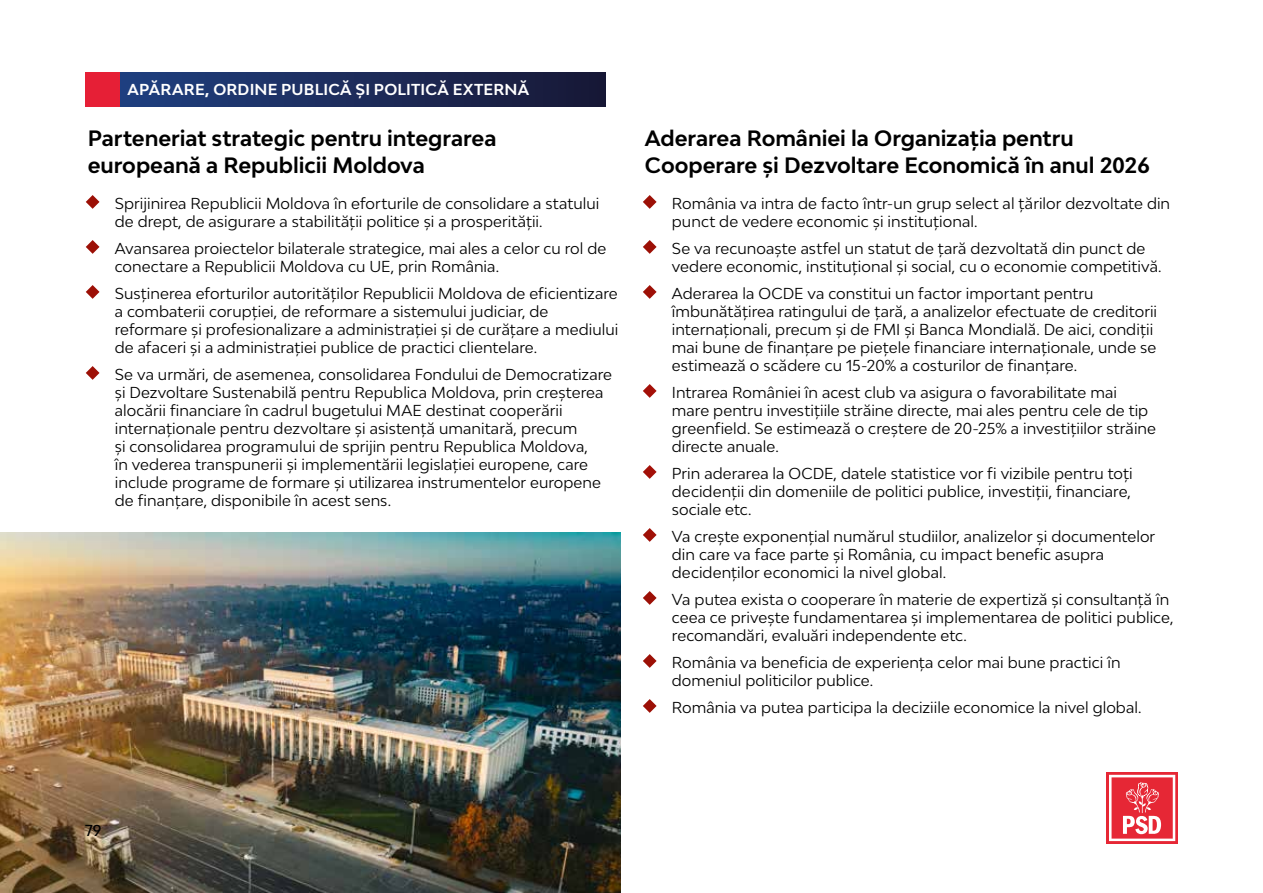
<style>
.page{position:relative;width:1263px;height:893px;background:#fff}
.page>*{position:absolute;margin:0;border:0;box-sizing:border-box;transform-origin:0 0}
.t1{font:700 21px/27px "Bw Modelica";color:#000}
.t2{font:15px/18px "Bw Modelica";letter-spacing:.005em;color:#000}
.t3{font:700 15px "Bw Modelica";letter-spacing:.01em;color:#fff}
.t4{font:500 15px "Bw Modelica";color:#000}
.s1{color:#fff}
</style>
<div class="page">
<img style="left:0;top:533px;width:621px;height:360px">
<div style="left:119px;top:72px;width:487px;height:34px;background:linear-gradient(to right,#204080,#181835)"></div>
<div style="left:85px;top:72px;width:34px;height:34px;background:#e61f36"></div>
<svg style="left:1106px;top:772px;width:72px;height:72px"></svg>
<svg style="left:1109px;top:775px;width:66px;height:66px"></svg>
<p class="t3" style="left:128px;top:80px;width:403px">APĂRARE, ORDINE PUBLICĂ ȘI POLITICĂ EXTERNĂ</p>
<h1 class="t1" style="left:88px;top:124px;width:410px">Parteneriat strategic pentru integrarea europeană a Republicii Moldova</h1>
<p class="t2" style="left:115px;top:194px;width:486px;text-indent:-30px"><span class="s1">◆</span> Sprijinirea Republicii Moldova în eforturile de consolidare a statului de drept, de asigurare a stabilității politice și a prosperității.</p>
<p class="t2" style="left:115px;top:239px;width:493px;text-indent:-30px"><span class="s1">◆</span> Avansarea proiectelor bilaterale strategice, mai ales a celor cu rol de conectare a Republicii Moldova cu UE, prin România.</p>
<p class="t2" style="left:115px;top:284px;width:505px;text-indent:-30px"><span class="s1">◆</span> Susținerea eforturilor autorităților Republicii Moldova de eficientizare a combaterii corupției, de reformare a sistemului judiciar, de reformare și profesionalizare a administrației și de curățare a mediului de afaceri și a administrației publice de practici clientelare.</p>
<p class="t2" style="left:115px;top:365px;width:499px;text-indent:-30px"><span class="s1">◆</span> Se va urmări, de asemenea, consolidarea Fondului de Democratizare și Dezvoltare Sustenabilă pentru Republica Moldova, prin creșterea alocării financiare în cadrul bugetului MAE destinat cooperării internaționale pentru dezvoltare și asistență umanitară, precum<br>și consolidarea programului de sprijin pentru Republica Moldova,<br>în vederea transpunerii și implementării legislației europene, care include programe de formare și utilizarea instrumentelor europene de finanțare, disponibile în acest sens.</p>
<h1 class="t1" style="left:645px;top:124px;width:506px">Aderarea României la Organizația pentru<br>Cooperare și Dezvoltare Economică în anul 2026</h1>
<p class="t2" style="left:672px;top:194px;width:500px;text-indent:-30px"><span class="s1">◆</span> România va intra de facto într-un grup select al țărilor dezvoltate din punct de vedere economic și instituțional.</p>
<p class="t2" style="left:672px;top:239px;width:491px;text-indent:-30px"><span class="s1">◆</span> Se va recunoaște astfel un statut de țară dezvoltată din punct de vedere economic, instituțional și social, cu o economie competitivă.</p>
<p class="t2" style="left:672px;top:284px;width:487px;text-indent:-30px"><span class="s1">◆</span> Aderarea la OCDE va constitui un factor important pentru îmbunătățirea ratingului de țară, a analizelor efectuate de creditorii internaționali, precum și de FMI și Banca Mondială. De aici, condiții mai bune de finanțare pe piețele financiare internaționale, unde se estimează o scădere cu 15-20% a costurilor de finanțare.</p>
<p class="t2" style="left:672px;top:383px;width:486px;text-indent:-30px"><span class="s1">◆</span> Intrarea României în acest club va asigura o favorabilitate mai mare pentru investițiile străine directe, mai ales pentru cele de tip greenfield. Se estimează o creștere de 20-25% a investițiilor străine directe anuale.</p>
<p class="t2" style="left:672px;top:464px;width:462px;text-align:justify;text-indent:-30px"><span class="s1">◆</span> Prin aderarea la OCDE, datele statistice vor fi vizibile pentru toți decidenții din domeniile de politici publice, investiții, financiare, sociale etc.</p>
<p class="t2" style="left:672px;top:527px;width:485px;text-indent:-30px"><span class="s1">◆</span> Va crește exponențial numărul studiilor, analizelor și documentelor din care va face parte și România, cu impact benefic asupra decidenților economici la nivel global.</p>
<p class="t2" style="left:672px;top:590px;width:503px;text-indent:-30px"><span class="s1">◆</span> Va putea exista o cooperare în materie de expertiză și consultanță în ceea ce privește fundamentarea și implementarea de politici publice, recomandări, evaluări independente etc.</p>
<p class="t2" style="left:672px;top:653px;width:450px;text-indent:-30px"><span class="s1">◆</span> România va beneficia de experiența celor mai bune practici în domeniul politicilor publice.</p>
<p class="t2" style="left:642px;top:698px;width:501px"><span class="s1">◆</span> România va putea participa la deciziile economice la nivel global.</p>
<p class="t4" style="left:85px;top:821px;width:18px">79</p>
</div>
